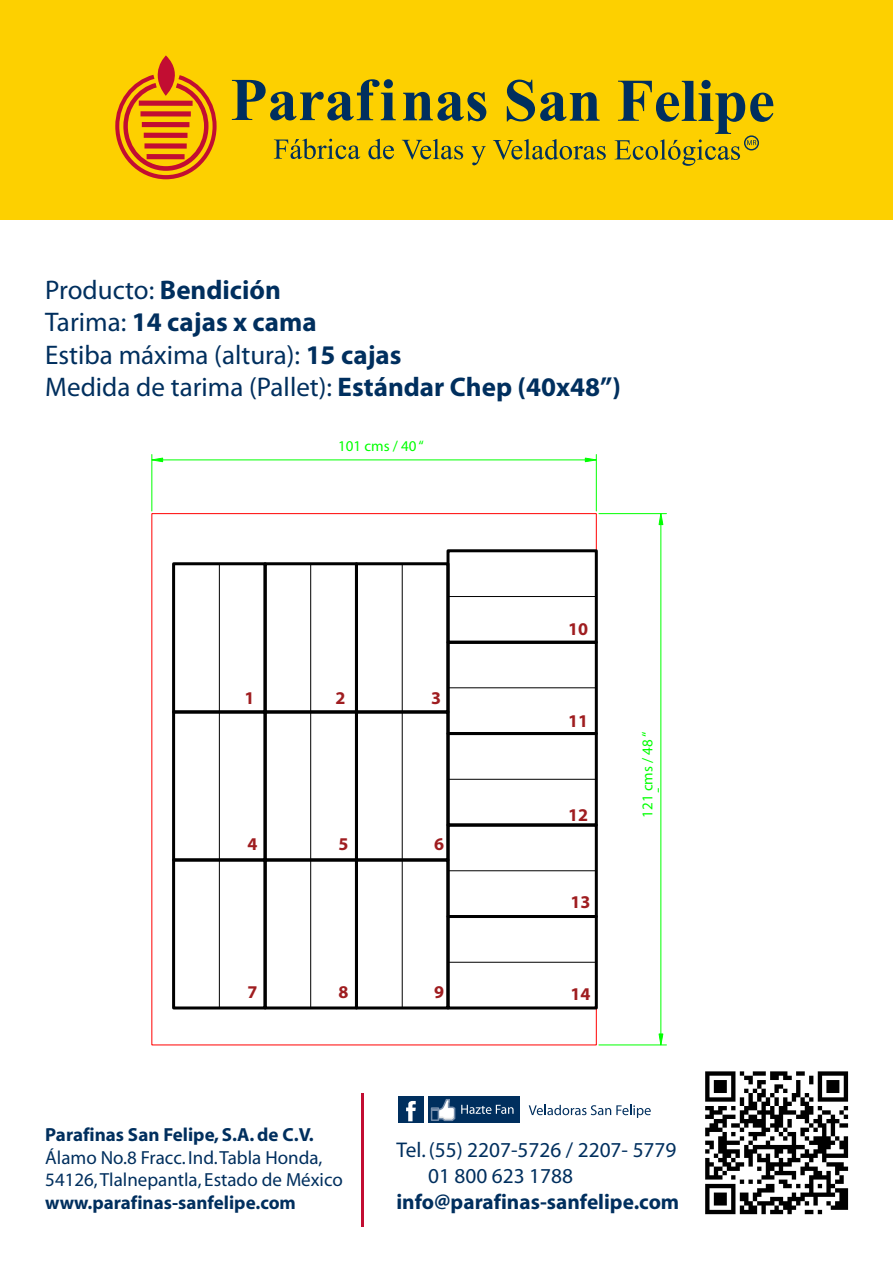
<style>
.page{position:relative;width:893px;height:1263px;background:#fff}
.page>*{position:absolute;margin:0;border:0;box-sizing:border-box;transform-origin:0 0}
.t1{font:27px/32.4px "Myriad Pro";color:#002f5e}
.t2{font:21.3px/25.7px "Myriad";color:#002f5e}
.t3{font:700 21.3px "Myriad";color:#002f5e}
.t4{font:18.9px/22.8px "Myriad";color:#002f5e}
.t5{font:700 18.9px "Myriad";color:#002f5e}
.t6{font:700 18px "Myriad Pro";color:#9f1d20}
.t7{font:15px "Myriad Pro";color:#0f0}
.s1{font-weight:700}
</style>
<div class="page">
<hr style="left:599px;top:513px;width:67px;height:1px;background:#0f0">
<hr style="left:599px;top:1045px;width:67px;height:1px;background:#0f0">
<hr style="left:660px;top:525px;width:1px;height:509px;background:#0f0">
<svg style="left:658px;top:513px;width:5px;height:13px"></svg>
<svg style="left:658px;top:1033px;width:5px;height:13px"></svg>
<hr style="left:151px;top:455px;width:1px;height:56px;background:#0f0">
<hr style="left:596px;top:455px;width:1px;height:56px;background:#0f0">
<hr style="left:163px;top:460px;width:422px;height:1px;background:#0f0">
<svg style="left:151px;top:457px;width:12px;height:6px"></svg>
<svg style="left:584px;top:457px;width:13px;height:6px"></svg>
<div style="left:172px;top:858px;width:94px;height:151px;border:3px solid #000"></div>
<hr style="left:219px;top:860px;width:1px;height:148px;background:#000">
<div style="left:263px;top:858px;width:95px;height:151px;border:3px solid #000"></div>
<hr style="left:310px;top:860px;width:1px;height:148px;background:#000">
<div style="left:355px;top:858px;width:94px;height:151px;border:3px solid #000"></div>
<hr style="left:402px;top:860px;width:1px;height:148px;background:#000">
<div style="left:172px;top:710px;width:94px;height:151px;border:3px solid #000"></div>
<hr style="left:219px;top:712px;width:1px;height:148px;background:#000">
<div style="left:172px;top:562px;width:94px;height:151px;border:3px solid #000"></div>
<hr style="left:219px;top:564px;width:1px;height:148px;background:#000">
<div style="left:446px;top:915px;width:151px;height:94px;border:3px solid #000"></div>
<hr style="left:448px;top:962px;width:148px;height:1px;background:#000">
<div style="left:446px;top:824px;width:151px;height:94px;border:3px solid #000"></div>
<hr style="left:448px;top:871px;width:148px;height:1px;background:#000">
<div style="left:446px;top:732px;width:151px;height:95px;border:3px solid #000"></div>
<hr style="left:448px;top:779px;width:148px;height:1px;background:#000">
<div style="left:446px;top:641px;width:151px;height:94px;border:3px solid #000"></div>
<hr style="left:448px;top:688px;width:148px;height:1px;background:#000">
<div style="left:446px;top:549px;width:151px;height:95px;border:3px solid #000"></div>
<hr style="left:448px;top:596px;width:148px;height:1px;background:#000">
<div style="left:263px;top:710px;width:95px;height:151px;border:3px solid #000"></div>
<hr style="left:310px;top:712px;width:1px;height:148px;background:#000">
<div style="left:263px;top:562px;width:95px;height:151px;border:3px solid #000"></div>
<hr style="left:310px;top:564px;width:1px;height:148px;background:#000">
<div style="left:355px;top:710px;width:94px;height:151px;border:3px solid #000"></div>
<hr style="left:402px;top:712px;width:1px;height:148px;background:#000">
<div style="left:355px;top:562px;width:94px;height:151px;border:3px solid #000"></div>
<hr style="left:402px;top:564px;width:1px;height:148px;background:#000">
<div style="left:0;top:0;width:892px;height:220px;background:#fdd000"></div>
<svg style="left:115px;top:55px;width:102px;height:124px"></svg>
<svg style="left:232px;top:79px;width:164px;height:42px"></svg>
<svg style="left:403px;top:92px;width:83px;height:29px"></svg>
<svg style="left:506px;top:80px;width:93px;height:41px"></svg>
<svg style="left:274px;top:139px;width:86px;height:20px"></svg>
<svg style="left:368px;top:139px;width:26px;height:20px"></svg>
<svg style="left:402px;top:139px;width:61px;height:20px"></svg>
<svg style="left:471px;top:146px;width:14px;height:19px"></svg>
<svg style="left:493px;top:139px;width:112px;height:21px"></svg>
<svg style="left:614px;top:80px;width:159px;height:86px"></svg>
<svg style="left:705px;top:1071px;width:143px;height:143px"></svg>
<div style="left:397px;top:1096px;width:26px;height:27px;background:#002f5e"></div>
<svg style="left:406px;top:1101px;width:10px;height:20px"></svg>
<div style="left:427px;top:1096px;width:92px;height:27px;background:#002f5e"></div>
<svg style="left:431px;top:1099px;width:24px;height:22px"></svg>
<svg style="left:461px;top:1105px;width:52px;height:9px"></svg>
<svg style="left:528px;top:1105px;width:122px;height:13px"></svg>
<hr style="left:361px;top:1093px;width:2px;height:133px;background:#c20d32">
<p class="t1" style="left:45px;top:273px;width:577px">Producto: <span class="s1">Bendición<br></span>Tarima: <span class="s1">14 cajas x cama<br></span>Estiba máxima (altura): <span class="s1">15 cajas<br></span>Medida de tarima (Pallet): <span class="s1">Estándar Chep (40x48”)</span></p>
<p class="t7" style="left:338px;top:436px;width:87px">101 cms / 40 “</p>
<p class="t6" style="left:244px;top:686px;width:11px">1</p>
<p class="t6" style="left:335px;top:686px;width:11px">2</p>
<p class="t6" style="left:431px;top:686px;width:11px">3</p>
<p class="t6" style="left:247px;top:832px;width:11px">4</p>
<p class="t6" style="left:338px;top:832px;width:11px">5</p>
<p class="t6" style="left:434px;top:832px;width:11px">6</p>
<p class="t6" style="left:247px;top:980px;width:11px">7</p>
<p class="t6" style="left:338px;top:980px;width:11px">8</p>
<p class="t6" style="left:434px;top:980px;width:11px">9</p>
<p class="t6" style="left:568px;top:617px;width:21px">10</p>
<p class="t6" style="left:568px;top:709px;width:21px">11</p>
<p class="t6" style="left:568px;top:803px;width:21px">12</p>
<p class="t6" style="left:570px;top:890px;width:21px">13</p>
<p class="t6" style="left:570px;top:982px;width:21px">14</p>
<p class="t7" style="left:638px;top:818px;width:87px;rotate:-90deg">121 cms / 48 “</p>
<p class="t5" style="left:45px;top:1125px;width:270px">Parafinas San Felipe, S.A. de C.V.</p>
<p class="t4" style="left:45px;top:1147px;width:299px">Álamo No.8 Fracc. Ind. Tabla Honda,<br>54126, Tlalnepantla, Estado de México</p>
<p class="t5" style="left:45px;top:1193px;width:252px">www.parafinas-sanfelipe.com</p>
<p class="t2" style="left:428px;top:1138px;width:250px;text-indent:-32px">Tel. (55) 2207-5726 / 2207- 5779<br>01 800 623 1788</p>
<p class="t3" style="left:396px;top:1190px;width:284px">info@parafinas-sanfelipe.com</p>
</div>
